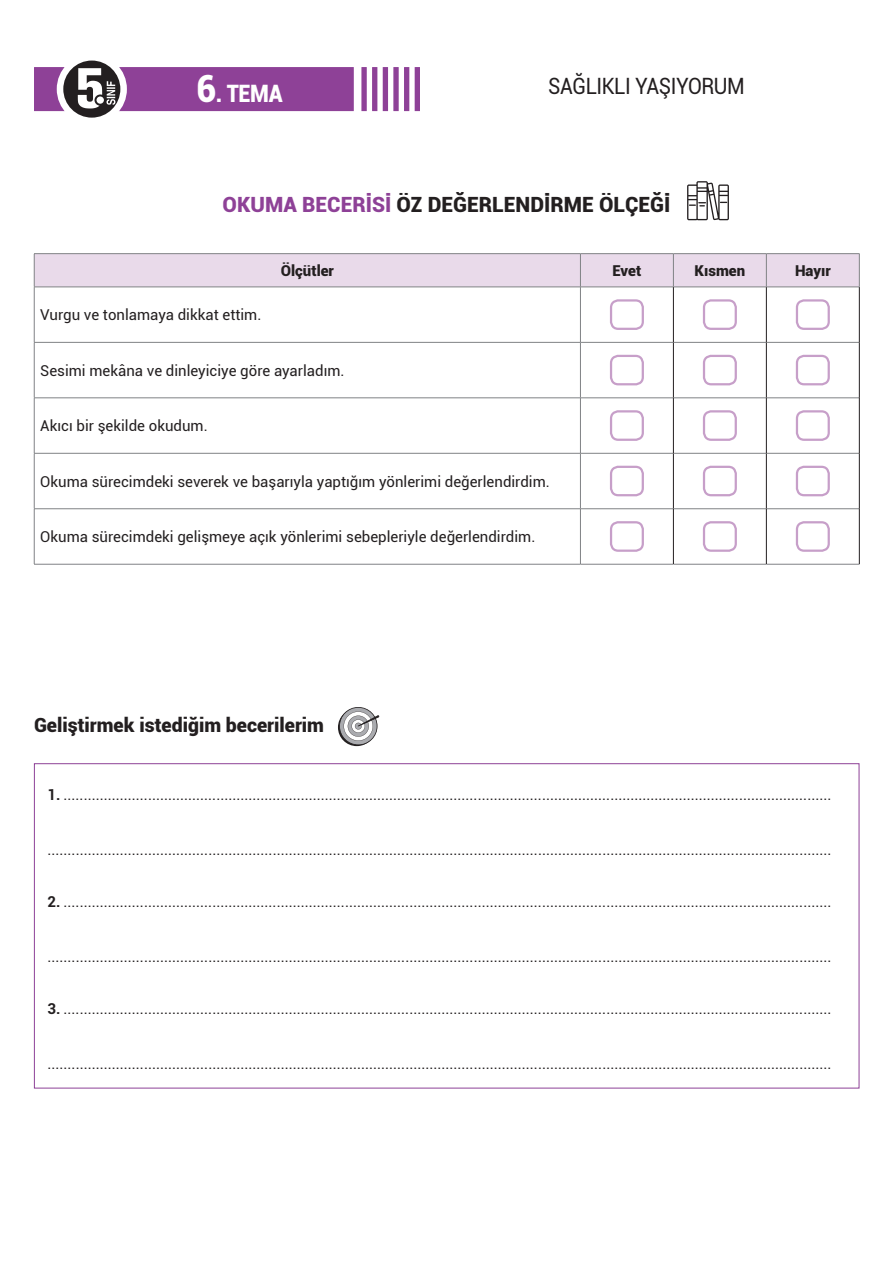
<style>
.page{position:relative;width:893px;height:1263px;background:#fff}
.page>*{position:absolute;margin:0;border:0;box-sizing:border-box;transform-origin:0 0}
.t1{font:900 24px "Roboto";color:#fff;scale:.9 1}
.t2{font:22.5px "Roboto";letter-spacing:-.02em;color:#231f20;scale:.9 1}
.t3{font:900 21px "Roboto";color:#231f20}
.t4{font:900 19.5px "Roboto";color:#231f20}
.t5{font:15px "Roboto";color:#231f20}
.t6{font:900 15px "Roboto";color:#231f20}
.s1{font-size:37.5px}
.s2{color:#8e4197}
.s3{font-weight:700}
</style>
<div class="page">
<div style="left:35px;top:254px;width:824px;height:33px;background:#e9daea"></div>
<svg style="left:35px;top:288px;width:824px;height:276px"></svg>
<hr style="left:34px;top:253px;width:546px;height:1px;background:#808285">
<hr style="left:34px;top:254px;width:1px;height:33px;background:#808285">
<hr style="left:580px;top:253px;width:93px;height:1px;background:#808285">
<hr style="left:580px;top:254px;width:1px;height:33px;background:#808285">
<hr style="left:673px;top:253px;width:93px;height:1px;background:#808285">
<hr style="left:673px;top:254px;width:1px;height:33px;background:#808285">
<hr style="left:766px;top:253px;width:93px;height:1px;background:#808285">
<hr style="left:766px;top:254px;width:1px;height:33px;background:#808285">
<hr style="left:859px;top:254px;width:1px;height:33px;background:#808285">
<hr style="left:34px;top:287px;width:546px;height:1px;background:#808285">
<hr style="left:580px;top:287px;width:93px;height:1px;background:#808285">
<hr style="left:580px;top:287px;width:1px;height:55px;background:#808285">
<hr style="left:673px;top:287px;width:93px;height:1px;background:#808285">
<hr style="left:766px;top:287px;width:93px;height:1px;background:#808285">
<hr style="left:34px;top:342px;width:546px;height:1px;background:#808285">
<hr style="left:580px;top:342px;width:93px;height:1px;background:#808285">
<hr style="left:580px;top:343px;width:1px;height:55px;background:#808285">
<hr style="left:673px;top:342px;width:93px;height:1px;background:#808285">
<hr style="left:766px;top:342px;width:93px;height:1px;background:#808285">
<hr style="left:34px;top:398px;width:546px;height:1px;background:#808285">
<hr style="left:580px;top:398px;width:93px;height:1px;background:#808285">
<hr style="left:580px;top:398px;width:1px;height:55px;background:#808285">
<hr style="left:673px;top:398px;width:93px;height:1px;background:#808285">
<hr style="left:766px;top:398px;width:93px;height:1px;background:#808285">
<hr style="left:34px;top:453px;width:546px;height:1px;background:#808285">
<hr style="left:580px;top:453px;width:93px;height:1px;background:#808285">
<hr style="left:580px;top:453px;width:1px;height:55px;background:#808285">
<hr style="left:673px;top:453px;width:93px;height:1px;background:#808285">
<hr style="left:766px;top:453px;width:93px;height:1px;background:#808285">
<hr style="left:34px;top:508px;width:546px;height:1px;background:#808285">
<hr style="left:580px;top:508px;width:93px;height:1px;background:#808285">
<hr style="left:580px;top:509px;width:1px;height:55px;background:#808285">
<hr style="left:673px;top:508px;width:93px;height:1px;background:#808285">
<hr style="left:766px;top:508px;width:93px;height:1px;background:#808285">
<hr style="left:34px;top:564px;width:546px;height:1px;background:#808285">
<hr style="left:580px;top:564px;width:93px;height:1px;background:#808285">
<hr style="left:673px;top:564px;width:93px;height:1px;background:#808285">
<hr style="left:766px;top:564px;width:93px;height:1px;background:#808285">
<hr style="left:673px;top:287px;width:1px;height:55px;background:#231f20">
<hr style="left:766px;top:287px;width:1px;height:55px;background:#231f20">
<hr style="left:859px;top:287px;width:1px;height:55px;background:#231f20">
<hr style="left:673px;top:343px;width:1px;height:55px;background:#231f20">
<hr style="left:766px;top:343px;width:1px;height:55px;background:#231f20">
<hr style="left:859px;top:342px;width:1px;height:56px;background:#231f20">
<hr style="left:673px;top:398px;width:1px;height:55px;background:#231f20">
<hr style="left:766px;top:398px;width:1px;height:55px;background:#231f20">
<hr style="left:859px;top:398px;width:1px;height:55px;background:#231f20">
<hr style="left:673px;top:453px;width:1px;height:55px;background:#231f20">
<hr style="left:766px;top:453px;width:1px;height:55px;background:#231f20">
<hr style="left:859px;top:453px;width:1px;height:56px;background:#231f20">
<hr style="left:673px;top:509px;width:1px;height:55px;background:#231f20">
<hr style="left:766px;top:509px;width:1px;height:55px;background:#231f20">
<hr style="left:859px;top:509px;width:1px;height:55px;background:#231f20">
<hr style="left:34px;top:287px;width:1px;height:55px;background:#808285">
<hr style="left:34px;top:343px;width:1px;height:55px;background:#808285">
<hr style="left:34px;top:398px;width:1px;height:55px;background:#808285">
<hr style="left:34px;top:453px;width:1px;height:55px;background:#808285">
<hr style="left:34px;top:509px;width:1px;height:55px;background:#808285">
<div style="left:611px;top:300px;width:32px;height:29px;background:#fff;border-radius:7px"></div>
<div style="left:610px;top:299px;width:34px;height:31px;border:2px solid #c79fc9;border-radius:7px"></div>
<div style="left:704px;top:300px;width:32px;height:29px;background:#fff;border-radius:7px"></div>
<div style="left:703px;top:299px;width:34px;height:31px;border:2px solid #c79fc9;border-radius:7px"></div>
<div style="left:797px;top:300px;width:32px;height:29px;background:#fff;border-radius:7px"></div>
<div style="left:796px;top:299px;width:34px;height:31px;border:2px solid #c79fc9;border-radius:7px"></div>
<div style="left:611px;top:356px;width:32px;height:28px;background:#fff;border-radius:7px"></div>
<div style="left:610px;top:355px;width:34px;height:30px;border:2px solid #c79fc9;border-radius:7px"></div>
<div style="left:704px;top:356px;width:32px;height:28px;background:#fff;border-radius:7px"></div>
<div style="left:703px;top:355px;width:34px;height:30px;border:2px solid #c79fc9;border-radius:7px"></div>
<div style="left:797px;top:356px;width:32px;height:28px;background:#fff;border-radius:7px"></div>
<div style="left:796px;top:355px;width:34px;height:30px;border:2px solid #c79fc9;border-radius:7px"></div>
<div style="left:611px;top:411px;width:32px;height:29px;background:#fff;border-radius:7px"></div>
<div style="left:610px;top:410px;width:34px;height:31px;border:2px solid #c79fc9;border-radius:7px"></div>
<div style="left:704px;top:411px;width:32px;height:29px;background:#fff;border-radius:7px"></div>
<div style="left:703px;top:410px;width:34px;height:31px;border:2px solid #c79fc9;border-radius:7px"></div>
<div style="left:797px;top:411px;width:32px;height:29px;background:#fff;border-radius:7px"></div>
<div style="left:796px;top:410px;width:34px;height:31px;border:2px solid #c79fc9;border-radius:7px"></div>
<div style="left:611px;top:467px;width:32px;height:28px;background:#fff;border-radius:7px"></div>
<div style="left:610px;top:466px;width:34px;height:30px;border:2px solid #c79fc9;border-radius:7px"></div>
<div style="left:704px;top:467px;width:32px;height:28px;background:#fff;border-radius:7px"></div>
<div style="left:703px;top:466px;width:34px;height:30px;border:2px solid #c79fc9;border-radius:7px"></div>
<div style="left:797px;top:467px;width:32px;height:28px;background:#fff;border-radius:7px"></div>
<div style="left:796px;top:466px;width:34px;height:30px;border:2px solid #c79fc9;border-radius:7px"></div>
<div style="left:611px;top:522px;width:32px;height:29px;background:#fff;border-radius:7px"></div>
<div style="left:610px;top:521px;width:34px;height:31px;border:2px solid #c79fc9;border-radius:7px"></div>
<div style="left:704px;top:522px;width:32px;height:29px;background:#fff;border-radius:7px"></div>
<div style="left:703px;top:521px;width:34px;height:31px;border:2px solid #c79fc9;border-radius:7px"></div>
<div style="left:797px;top:522px;width:32px;height:29px;background:#fff;border-radius:7px"></div>
<div style="left:796px;top:521px;width:34px;height:31px;border:2px solid #c79fc9;border-radius:7px"></div>
<div style="left:34px;top:67px;width:320px;height:44px;background:#8e4197;border:2px solid #8e4197"></div>
<svg style="left:361px;top:67px;width:6px;height:44px"></svg>
<div style="left:383px;top:67px;width:5px;height:44px;background:#8e4197"></div>
<div style="left:404px;top:67px;width:5px;height:44px;background:#8e4197"></div>
<svg style="left:372px;top:67px;width:5px;height:44px"></svg>
<svg style="left:393px;top:67px;width:6px;height:44px"></svg>
<div style="left:415px;top:67px;width:5px;height:44px;background:#8e4197"></div>
<div style="left:57px;top:54px;width:70px;height:70px;background:#fff;border-radius:50%"></div>
<div style="left:63px;top:61px;width:57px;height:57px;background:#231f20;border-radius:50%"></div>
<svg style="left:78px;top:68px;width:37px;height:40px"></svg>
<div style="left:97px;top:96px;width:7px;height:8px;background:#fff;border-radius:50%"></div>
<svg style="left:687px;top:181px;width:42px;height:39px"></svg>
<svg style="left:338px;top:709px;width:38px;height:37px"></svg>
<svg style="left:339px;top:707px;width:40px;height:38px"></svg>
<h1 class="t1" style="left:197px;top:77px;width:97px"><span class="s1">6</span>. TEMA</h1>
<h2 class="t2" style="left:548px;top:71px;width:220px">SAĞLIKLI YAŞIYORUM</h2>
<h3 class="t3" style="left:223px;top:190px;width:449px"><span class="s2">OKUMA BECERİSİ</span> ÖZ DEĞERLENDİRME ÖLÇEĞİ</h3>
<p class="t5" style="left:40px;top:304px;width:223px">Vurgu ve tonlamaya dikkat ettim.</p>
<p class="t6" style="left:281px;top:260px;width:55px">Ölçütler</p>
<p class="t6" style="left:612px;top:260px;width:30px">Evet</p>
<p class="t6" style="left:694px;top:260px;width:52px">Kısmen</p>
<p class="t6" style="left:795px;top:260px;width:37px">Hayır</p>
<p class="t5" style="left:40px;top:360px;width:306px">Sesimi mekâna ve dinleyiciye göre ayarladım.</p>
<p class="t5" style="left:40px;top:415px;width:169px">Akıcı bir şekilde okudum.</p>
<p class="t5" style="left:40px;top:471px;width:511px">Okuma sürecimdeki severek ve başarıyla yaptığım yönlerimi değerlendirdim.</p>
<p class="t5" style="left:40px;top:526px;width:497px">Okuma sürecimdeki gelişmeye açık yönlerimi sebepleriyle değerlendirdim.</p>
<h3 class="t4" style="left:34px;top:711px;width:292px">Geliştirmek istediğim becerilerim</h3>
<p class="t5" style="left:48px;top:784px;width:785px"><span class="s3">1.</span> ...............................................................................................................................................................................................</p>
<p class="t5" style="left:48px;top:839px;width:785px">...................................................................................................................................................................................................</p>
<p class="t5" style="left:48px;top:891px;width:785px"><span class="s3">2.</span> ...............................................................................................................................................................................................</p>
<p class="t5" style="left:48px;top:946px;width:785px">...................................................................................................................................................................................................</p>
<p class="t5" style="left:48px;top:998px;width:785px"><span class="s3">3.</span> ...............................................................................................................................................................................................</p>
<p class="t5" style="left:48px;top:1053px;width:785px">...................................................................................................................................................................................................</p>
</div>
